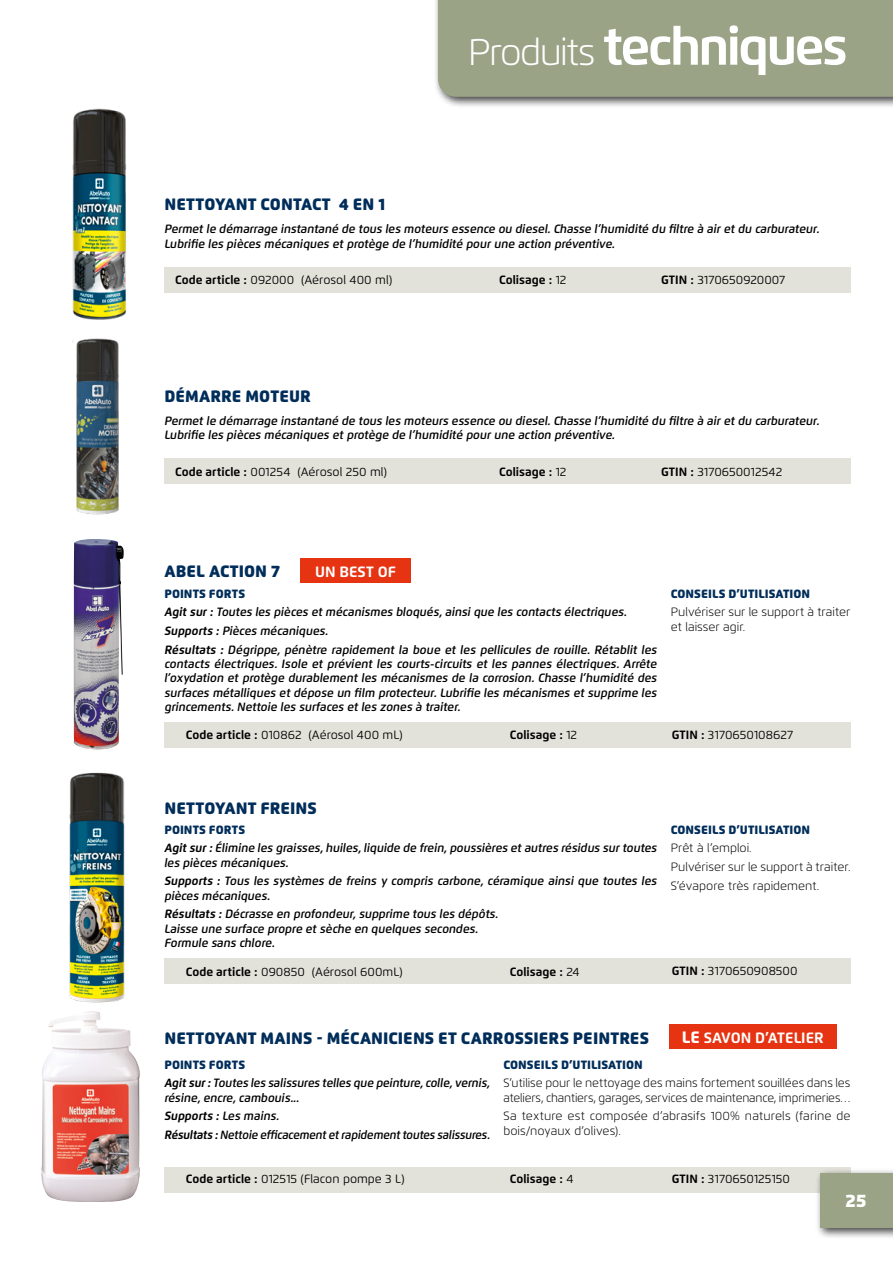
<style>
.page{position:relative;width:893px;height:1263px;background:#fff}
.page>*{position:absolute;margin:0;border:0;box-sizing:border-box;transform-origin:0 0}
.t1{font:700 52.5px "Flexo";letter-spacing:-.05em;color:#fff}
.t2{font:900 18px "Flexo";color:#fff}
.t3{font:900 16.5px "Flexo";color:#002d5a}
.t4{font:700 15px "Flexo";color:#fff}
.t5{font:italic 600 12px/18.6px "Flexo";color:#000}
.t6{font:300 12px/14.4px "Flexo";color:#000}
.t7{font:12px "Flexo";color:#000}
.t8{font:900 12px "Flexo";color:#002d5a}
.t9{font:700 12px "Flexo";color:#000}
.s1{font-weight:300;font-size:37.05px}
.s2{font-weight:700}
.s3{font-weight:400}
.s4{font-weight:900;font-style:normal;color:#002d5a}
.s5{font-weight:800;font-size:16.5px}
</style>
<div class="page">
<div style="left:164px;top:1167px;width:686px;height:25px;background:#e2e2da"></div>
<div style="left:164px;top:958px;width:686px;height:26px;background:#e2e2da"></div>
<img style="left:41px;top:1012px;width:99px;height:190px">
<div style="left:669px;top:1024px;width:168px;height:24px;background:#e63312"></div>
<div style="left:815px;top:1168px;width:78px;height:71px;background:#000;opacity:.75"></div>
<div style="left:821px;top:1173px;width:72px;height:55px;background:#9aa386"></div>
<div style="left:433px;top:0;width:460px;height:108px;background:#000;opacity:.75"></div>
<div style="left:438px;top:0;width:455px;height:97px;background:#9aa386"></div>
<div style="left:164px;top:458px;width:686px;height:26px;background:#e2e2da"></div>
<img style="left:72px;top:342px;width:47px;height:173px">
<div style="left:164px;top:722px;width:686px;height:26px;background:#e2e2da"></div>
<img style="left:74px;top:539px;width:50px;height:210px">
<div style="left:300px;top:559px;width:111px;height:24px;background:#e63312"></div>
<img style="left:72px;top:108px;width:55px;height:234px">
<div style="left:164px;top:267px;width:686px;height:26px;background:#e2e2da"></div>
<img style="left:69px;top:772px;width:56px;height:240px">
<h1 class="t1" style="left:468px;top:14px;width:381px"><span class="s1">Produits</span> techniques</h1>
<h3 class="t3" style="left:164px;top:194px;width:222px">NETTOYANT CONTACT 4 EN 1</h3>
<p class="t5" style="left:164px;top:222px;width:656px;line-height:14.4px">Permet le démarrage instantané de tous les moteurs essence ou diesel. Chasse l’humidité du filtre à air et du carburateur.<br>Lubrifie les pièces mécaniques et protège de l’humidité pour une action préventive.</p>
<p class="t7" style="left:175px;top:273px;width:219px"><span class="s2">Code article :</span> 092000 (Aérosol 400 ml)</p>
<p class="t9" style="left:499px;top:273px;width:69px">Colisage : <span class="s3">12</span></p>
<p class="t7" style="left:661px;top:273px;width:126px"><span class="s2">GTIN :</span> 3170650920007</p>
<h3 class="t3" style="left:164px;top:386px;width:148px">DÉMARRE MOTEUR</h3>
<p class="t5" style="left:164px;top:413px;width:656px;line-height:14.4px">Permet le démarrage instantané de tous les moteurs essence ou diesel. Chasse l’humidité du filtre à air et du carburateur.<br>Lubrifie les pièces mécaniques et protège de l’humidité pour une action préventive.</p>
<p class="t7" style="left:175px;top:464px;width:214px"><span class="s2">Code article :</span> 001254 (Aérosol 250 ml)</p>
<p class="t9" style="left:499px;top:464px;width:69px">Colisage : <span class="s3">12</span></p>
<p class="t7" style="left:661px;top:464px;width:123px"><span class="s2">GTIN :</span> 3170650012542</p>
<h3 class="t3" style="left:164px;top:561px;width:117px">ABEL ACTION 7</h3>
<p class="t4" style="left:315px;top:562px;width:82px">UN BEST OF</p>
<p class="t5" style="left:164px;top:584px;width:494px"><span class="s4">POINTS FORTS<br></span><span class="s2">Agit sur :</span> Toutes les pièces et mécanismes bloqués, ainsi que les contacts électriques.<br><span class="s2">Supports :</span> Pièces mécaniques.<br><span class="s2">Résultats :</span> Dégrippe, pénètre rapidement la boue et les pellicules de rouille. Rétablit les</p>
<p class="t5" style="left:164px;top:656px;width:494px;line-height:14.4px;text-align:justify">contacts électriques. Isole et prévient les courts-circuits et les pannes électriques. Arrête l’oxydation et protège durablement les mécanismes de la corrosion. Chasse l’humidité des surfaces métalliques et dépose un film protecteur. Lubrifie les mécanismes et supprime les grincements. Nettoie les surfaces et les zones à traiter.</p>
<p class="t8" style="left:671px;top:586px;width:141px">CONSEILS D’UTILISATION</p>
<p class="t6" style="left:671px;top:605px;width:181px">Pulvériser sur le support à traiter et laisser agir.</p>
<p class="t7" style="left:186px;top:727px;width:219px"><span class="s2">Code article :</span> 010862 (Aérosol 400 mL)</p>
<p class="t9" style="left:510px;top:727px;width:69px">Colisage : <span class="s3">12</span></p>
<p class="t7" style="left:672px;top:727px;width:123px"><span class="s2">GTIN :</span> 3170650108627</p>
<h3 class="t3" style="left:164px;top:798px;width:154px">NETTOYANT FREINS</h3>
<p class="t5" style="left:164px;top:820px;width:494px"><span class="s4">POINTS FORTS<br></span><span class="s2">Agit sur :</span> Élimine les graisses, huiles, liquide de frein, poussières et autres résidus sur toutes</p>
<p class="t5" style="left:164px;top:853px;width:494px">les pièces mécaniques.<br><span class="s2">Supports :</span> Tous les systèmes de freins y compris carbone, céramique ainsi que toutes les</p>
<p class="t5" style="left:164px;top:886px;width:335px">pièces mécaniques.<br><span class="s2">Résultats :</span> Décrasse en profondeur, supprime tous les dépôts.</p>
<p class="t5" style="left:164px;top:921px;width:315px;line-height:14.4px">Laisse une surface propre et sèche en quelques secondes.<br>Formule sans chlore.</p>
<p class="t8" style="left:671px;top:822px;width:141px">CONSEILS D’UTILISATION</p>
<p class="t6" style="left:671px;top:839px;width:181px;line-height:18.6px">Prêt à l’emploi.<br>Pulvériser sur le support à traiter.<br>S’évapore très rapidement.</p>
<p class="t7" style="left:186px;top:964px;width:219px"><span class="s2">Code article :</span> 090850 (Aérosol 600mL)</p>
<p class="t9" style="left:510px;top:964px;width:71px">Colisage : <span class="s3">24</span></p>
<p class="t7" style="left:672px;top:964px;width:127px"><span class="s2">GTIN :</span> 3170650908500</p>
<h3 class="t3" style="left:164px;top:1028px;width:486px">NETTOYANT MAINS - MÉCANICIENS ET CARROSSIERS PEINTRES</h3>
<p class="t4" style="left:682px;top:1028px;width:143px"><span class="s5">LE</span> SAVON D’ATELIER</p>
<p class="t5" style="left:164px;top:1055px;width:327px"><span class="s4">POINTS FORTS<br></span><span class="s2">Agit sur :</span> Toutes les salissures telles que peinture, colle, vernis,</p>
<p class="t5" style="left:164px;top:1088px;width:327px">résine, encre, cambouis...<br><span class="s2">Supports :</span> Les mains.<br><span class="s2">Résultats :</span> Nettoie efficacement et rapidement toutes salissures.</p>
<p class="t8" style="left:503px;top:1057px;width:141px">CONSEILS D’UTILISATION</p>
<p class="t6" style="left:503px;top:1076px;width:348px">S’utilise pour le nettoyage des mains fortement souillées dans les ateliers, chantiers, garages, services de maintenance, imprimeries…</p>
<p class="t6" style="left:503px;top:1109px;width:349px">Sa texture est composée d’abrasifs 100% naturels (farine de bois/noyaux d’olives).</p>
<p class="t7" style="left:186px;top:1171px;width:220px"><span class="s2">Code article :</span> 012515 (Flacon pompe 3 L)</p>
<p class="t9" style="left:510px;top:1171px;width:65px">Colisage : <span class="s3">4</span></p>
<p class="t7" style="left:672px;top:1171px;width:120px"><span class="s2">GTIN :</span> 3170650125150</p>
<h2 class="t2" style="left:845px;top:1189px;width:22px">25</h2>
</div>
